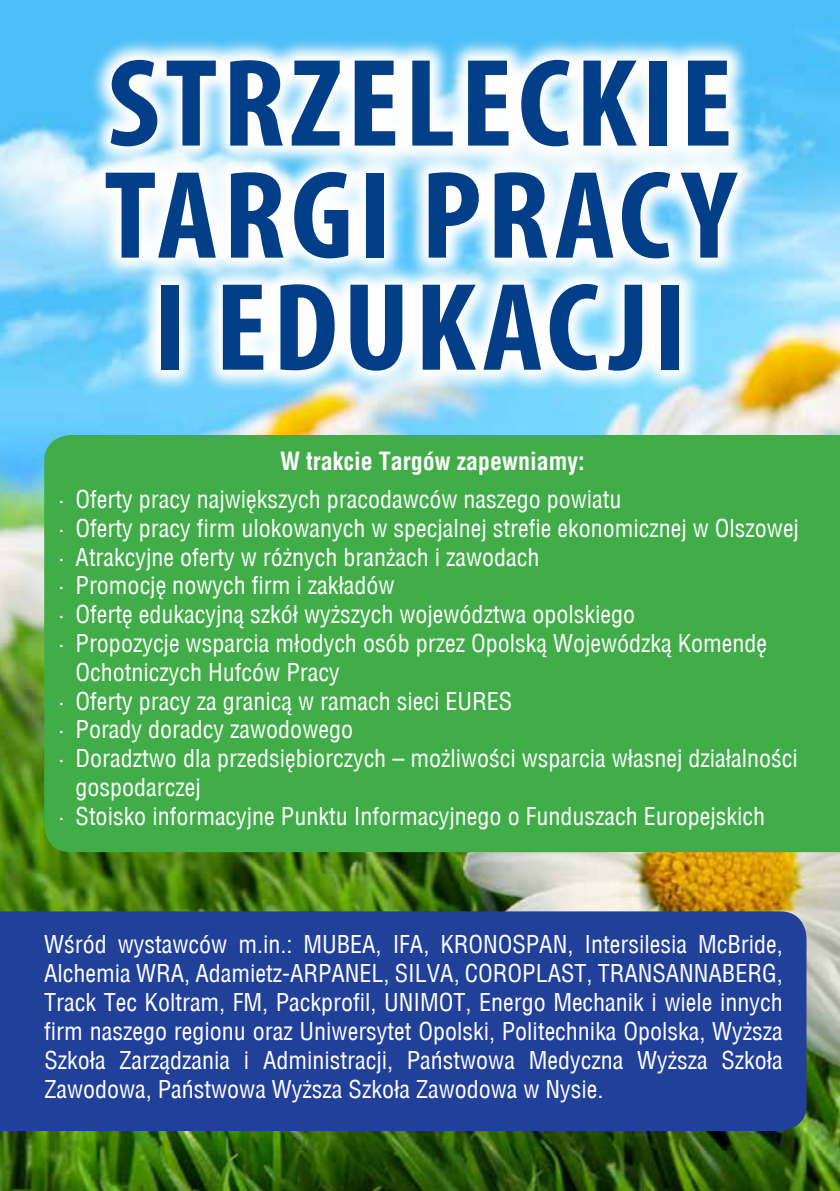
<style>
.page{position:relative;width:840px;height:1191px;background:#fff}
.page>*{position:absolute;margin:0;border:0;box-sizing:border-box;transform-origin:0 0}
.t1{font:700 condensed 126px/112px "Myriad Pro";letter-spacing:.04em;color:#023f88;text-align:center;scale:1.05 1}
.t2{font:24px/28.8px "Switzerland Condensed";color:#fff}
.t3{font:700 24px "Switzerland Condensed";color:#fff}
</style>
<div class="page">
<img style="left:0;top:0;width:839px;height:1191px">
<div style="left:44px;top:435px;width:795px;height:417px;background:#41ad49"></div>
<div style="left:0;top:911px;width:806px;height:220px;background:#21409a"></div>
<svg style="left:81px;top:36px;width:679px;height:358px;fill:#f6fbfe"></svg>
<h1 class="t1" style="left:104px;top:45px;width:603px">STRZELECKIE<br>TARGI PRACY<br>I EDUKACJI</h1>
<p class="t3" style="left:280px;top:446px;width:306px">W trakcie Targów zapewniamy:</p>
<p class="t2" style="left:59px;top:485px;width:564px">• Oferty pracy największych pracodawców naszego powiatu</p>
<p class="t2" style="left:59px;top:513px;width:741px">• Oferty pracy firm ulokowanych w specjalnej strefie ekonomicznej w Olszowej</p>
<p class="t2" style="left:59px;top:542px;width:482px">• Atrakcyjne oferty w różnych branżach i zawodach</p>
<p class="t2" style="left:59px;top:571px;width:337px">• Promocję nowych firm i zakładów</p>
<p class="t2" style="left:59px;top:600px;width:577px">• Ofertę edukacyjną szkół wyższych województwa opolskiego</p>
<p class="t2" style="left:76px;top:629px;width:692px;text-indent:-17px">• Propozycje wsparcia młodych osób przez Opolską Wojewódzką Komendę<br>Ochotniczych Hufców Pracy</p>
<p class="t2" style="left:59px;top:686px;width:455px">• Oferty pracy za granicą w ramach sieci EURES</p>
<p class="t2" style="left:59px;top:715px;width:296px">• Porady doradcy zawodowego</p>
<p class="t2" style="left:76px;top:744px;width:723px;text-indent:-17px">• Doradztwo dla przedsiębiorczych – możliwości wsparcia własnej działalności gospodarczej</p>
<p class="t2" style="left:59px;top:801px;width:707px">• Stoisko informacyjne Punktu Informacyjnego o Funduszach Europejskich</p>
<p class="t2" style="left:44px;top:930px;width:739px;text-align:justify">Wśród wystawców m.in.: MUBEA, IFA, KRONOSPAN, Intersilesia McBride, Alchemia WRA, Adamietz-ARPANEL, SILVA, COROPLAST, TRANSANNABERG, Track Tec Koltram, FM, Packprofil, UNIMOT, Energo Mechanik i wiele innych firm naszego regionu oraz Uniwersytet Opolski, Politechnika Opolska, Wyższa Szkoła Zarządzania i Administracji, Państwowa Medyczna Wyższa Szkoła Zawodowa, Państwowa Wyższa Szkoła Zawodowa w Nysie.</p>
</div>
